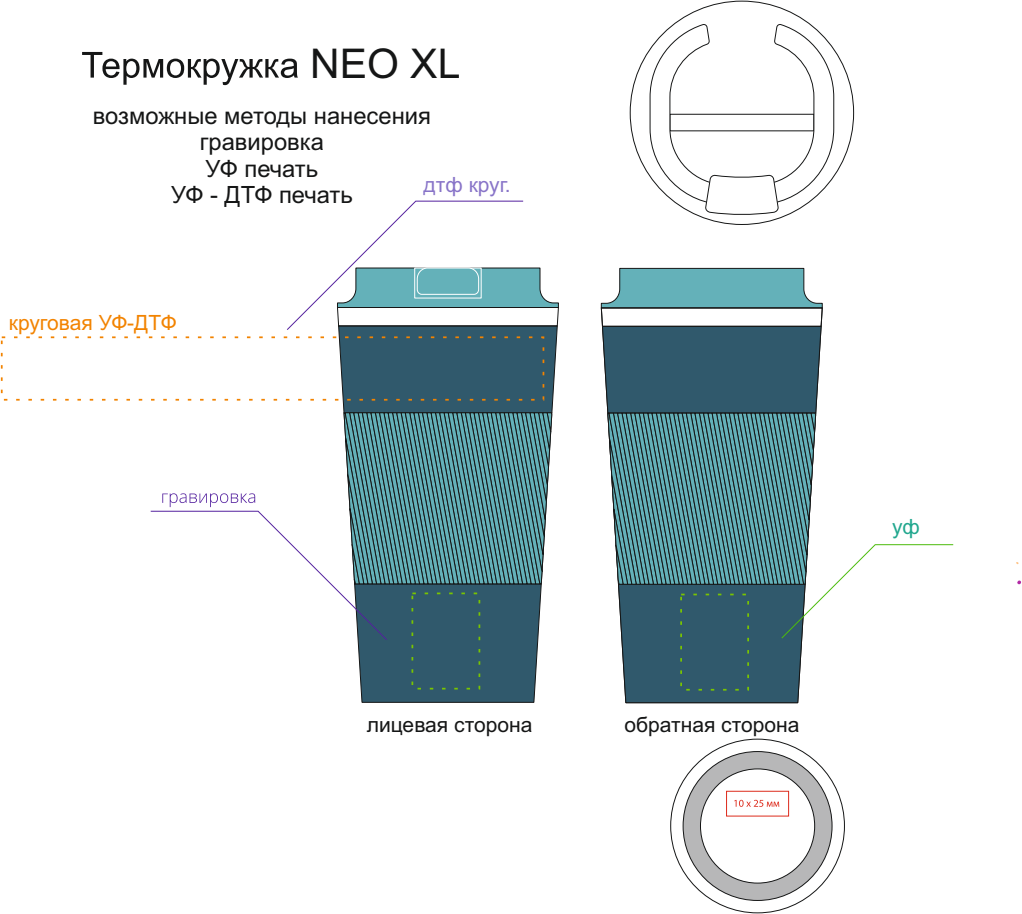
<style>
.page{position:relative;width:1022px;height:914px;background:#fff}
.page>*{position:absolute;margin:0;border:0;box-sizing:border-box;transform-origin:0 0}
.t1{font:40.95px "Arial";color:#151616}
.t2{font:23.71px/26.5px "Arial";color:#151616;text-align:center}
.t3{font:21px "Arial";color:#151616}
.t4{font:21px "Arial";letter-spacing:-.005em;color:#f28300}
.t5{font:21px "Arial";color:#8874c8}
.t6{font:21px "Arial";color:#21a78e}
</style>
<div class="page">
<div style="left:683px;top:751px;width:148px;height:149px;background:#b7b7b8;border-radius:50%"></div>
<div style="left:700px;top:768px;width:114px;height:115px;background:#fff;border-radius:50%"></div>
<div style="left:726px;top:790px;width:62px;height:26px;border:1px solid #dd2b1c"></div>
<svg style="left:734px;top:799px;width:45px;height:7px"></svg>
<svg style="left:649px;top:23px;width:185px;height:192px"></svg>
<svg style="left:1017px;top:580px;width:4px;height:4px"></svg>
<svg style="left:600px;top:268px;width:353px;height:435px"></svg>
<svg style="left:150px;top:201px;width:408px;height:501px"></svg>
<svg style="left:82px;top:52px;width:216px;height:33px"></svg>
<h1 class="t1" style="left:310px;top:48px;width:152px">NEO XL</h1>
<p class="t2" style="left:93px;top:104px;width:339px">возможные методы нанесения гравировка<br>УФ печать<br>УФ - ДТФ печать</p>
<p class="t5" style="left:423px;top:176px;width:89px">дтф круг.</p>
<p class="t4" style="left:9px;top:315px;width:169px">круговая УФ-ДТФ</p>
<p class="t3" style="left:367px;top:716px;width:167px">лицевая сторона</p>
<p class="t3" style="left:624px;top:716px;width:176px">обратная сторона</p>
<p class="t6" style="left:892px;top:519px;width:29px">уф</p>
</div>
